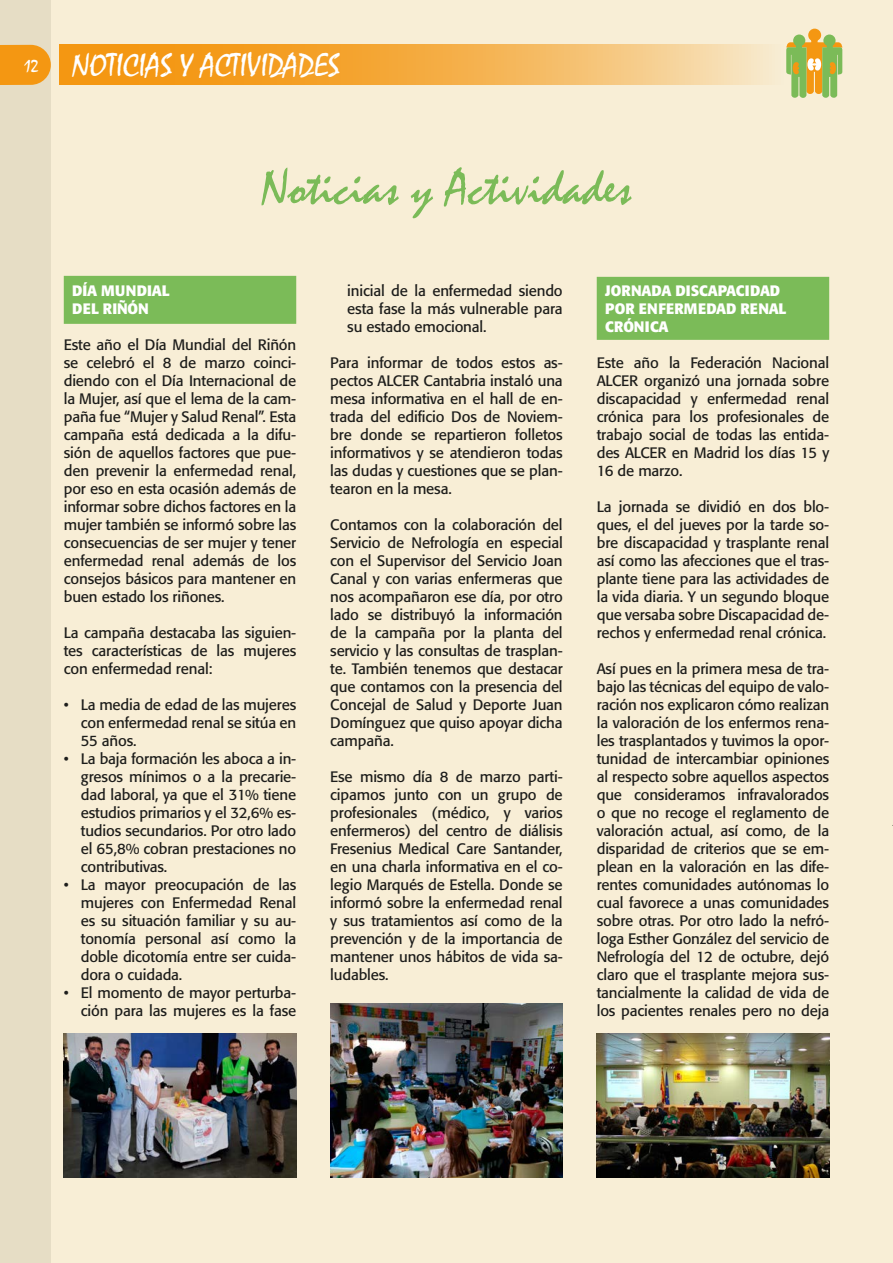
<style>
.page{position:relative;width:893px;height:1263px;background:#f8eed6}
.page>*{position:absolute;margin:0;border:0;box-sizing:border-box;transform-origin:0 0}
.t1{font:51px "Mistral";color:#7bbb58}
.t2{font:33px "Mistral";color:#fff}
.t3{font:15px/18px "Formata";letter-spacing:-.01em;color:#1d1d1b;text-align:justify}
.t4{font:700 15px/18px "Formata";letter-spacing:.01em;color:#fff}
.s1{font-size:18px}
</style>
<div class="page">
<div style="left:0;top:0;width:51px;height:1263px;background:#e6ddc5"></div>
<svg style="left:0;top:45px;width:51px;height:40px;background:#f29d21"></svg>
<svg style="left:60px;top:45px;width:706px;height:40px;background:#f4b14d"></svg>
<svg style="left:786px;top:29px;width:57px;height:69px"></svg>
<div style="left:64px;top:276px;width:232px;height:48px;background:#7bbb58"></div>
<div style="left:597px;top:277px;width:232px;height:63px;background:#7bbb58"></div>
<img style="left:64px;top:1033px;width:232px;height:145px">
<img style="left:330px;top:1003px;width:233px;height:175px">
<img style="left:597px;top:1033px;width:232px;height:145px">
<h2 class="t2" style="left:72px;top:45px;width:269px">NOTICIAS Y ACTIVIDADES</h2>
<h2 class="t2" style="left:24px;top:45px;width:230px"><span class="s1">12</span> TRABAJO SOCIAL</h2>
<h1 class="t1" style="left:261px;top:157px;width:372px">Noticias y Actividades</h1>
<p class="t4" style="left:72px;top:282px;width:99px">DÍA MUNDIAL<br>DEL RIÑÓN</p>
<p class="t3" style="left:64px;top:336px;width:234px">Este año el Día Mundial del Riñón se celebró el 8 de marzo coinci&shy;diendo con el Día Internacional de la Mujer, así que el lema de la cam&shy;paña fue “Mujer y Salud Renal”. Esta campaña está dedicada a la difu&shy;sión de aquellos factores que pue&shy;den prevenir la enfermedad renal, por eso en esta ocasión además de informar sobre dichos factores en la mujer también se informó sobre las consecuencias de ser mujer y tener enfermedad renal además de los consejos básicos para mantener en buen estado los riñones.</p>
<p class="t3" style="left:64px;top:624px;width:234px">La campaña destacaba las siguien&shy;tes características de las mujeres con enfermedad renal:</p>
<p class="t3" style="left:81px;top:696px;width:217px;text-indent:-17px">• La media de edad de las mujeres con enfermedad renal se sitúa en 55 años.</p>
<p class="t3" style="left:81px;top:750px;width:217px;text-indent:-17px">• La baja formación les aboca a in&shy;gresos mínimos o a la precarie&shy;dad laboral, ya que el 31% tiene estudios primarios y el 32,6% es&shy;tudios secundarios. Por otro lado el 65,8% cobran prestaciones no contributivas.</p>
<p class="t3" style="left:81px;top:876px;width:217px;text-indent:-17px">• La mayor preocupación de las mujeres con Enfermedad Renal es su situación familiar y su au&shy;tonomía personal así como la doble dicotomía entre ser cuida&shy;dora o cuidada.</p>
<p class="t3" style="left:64px;top:984px;width:234px;text-align:right">• El momento de mayor perturba&shy;ción para las mujeres es la fase</p>
<p class="t3" style="left:347px;top:282px;width:217px">inicial de la enfermedad siendo esta fase la más vulnerable para su estado emocional.</p>
<p class="t3" style="left:330px;top:354px;width:234px">Para informar de todos estos as&shy;pectos ALCER Cantabria instaló una mesa informativa en el hall de en&shy;trada del edificio Dos de Noviem&shy;bre donde se repartieron folletos informativos y se atendieron todas las dudas y cuestiones que se plan&shy;tearon en la mesa.</p>
<p class="t3" style="left:330px;top:516px;width:234px">Contamos con la colaboración del Servicio de Nefrología en especial con el Supervisor del Servicio Joan Canal y con varias enfermeras que nos acompañaron ese día, por otro lado se distribuyó la información de la campaña por la planta del servicio y las consultas de trasplan&shy;te. También tenemos que destacar que contamos con la presencia del Concejal de Salud y Deporte Juan Domínguez que quiso apoyar dicha campaña.</p>
<p class="t3" style="left:330px;top:768px;width:234px">Ese mismo día 8 de marzo parti&shy;cipamos junto con un grupo de profesionales (médico, y varios enfermeros) del centro de diálisis Fresenius Medical Care Santander, en una charla informativa en el co&shy;legio Marqués de Estella. Donde se informó sobre la enfermedad renal y sus tratamientos así como de la prevención y de la importancia de mantener unos hábitos de vida sa&shy;ludables.</p>
<p class="t4" style="left:605px;top:282px;width:183px">JORNADA DISCAPACIDAD<br>POR ENFERMEDAD RENAL<br>CRÓNICA</p>
<p class="t3" style="left:597px;top:354px;width:234px">Este año la Federación Nacional ALCER organizó una jornada sobre discapacidad y enfermedad renal crónica para los profesionales de trabajo social de todas las entida&shy;des ALCER en Madrid los días 15 y 16 de marzo.</p>
<p class="t3" style="left:597px;top:498px;width:234px">La jornada se dividió en dos blo&shy;ques, el del jueves por la tarde so&shy;bre discapacidad y trasplante renal así como las afecciones que el tras&shy;plante tiene para las actividades de la vida diaria. Y un segundo bloque que versaba sobre Discapacidad de&shy;rechos y enfermedad renal crónica.</p>
<p class="t3" style="left:597px;top:660px;width:234px">Así pues en la primera mesa de tra&shy;bajo las técnicas del equipo de valo&shy;ración nos explicaron cómo realizan la valoración de los enfermos rena&shy;les trasplantados y tuvimos la opor&shy;tunidad de intercambiar opiniones al respecto sobre aquellos aspectos que consideramos infravalorados o que no recoge el reglamento de valoración actual, así como, de la disparidad de criterios que se em&shy;plean en la valoración en las dife&shy;rentes comunidades autónomas lo cual favorece a unas comunidades sobre otras. Por otro lado la nefró&shy;loga Esther González del servicio de Nefrología del 12 de octubre, dejó claro que el trasplante mejora sus&shy;tancialmente la calidad de vida de los pacientes renales pero no deja</p>
</div>
